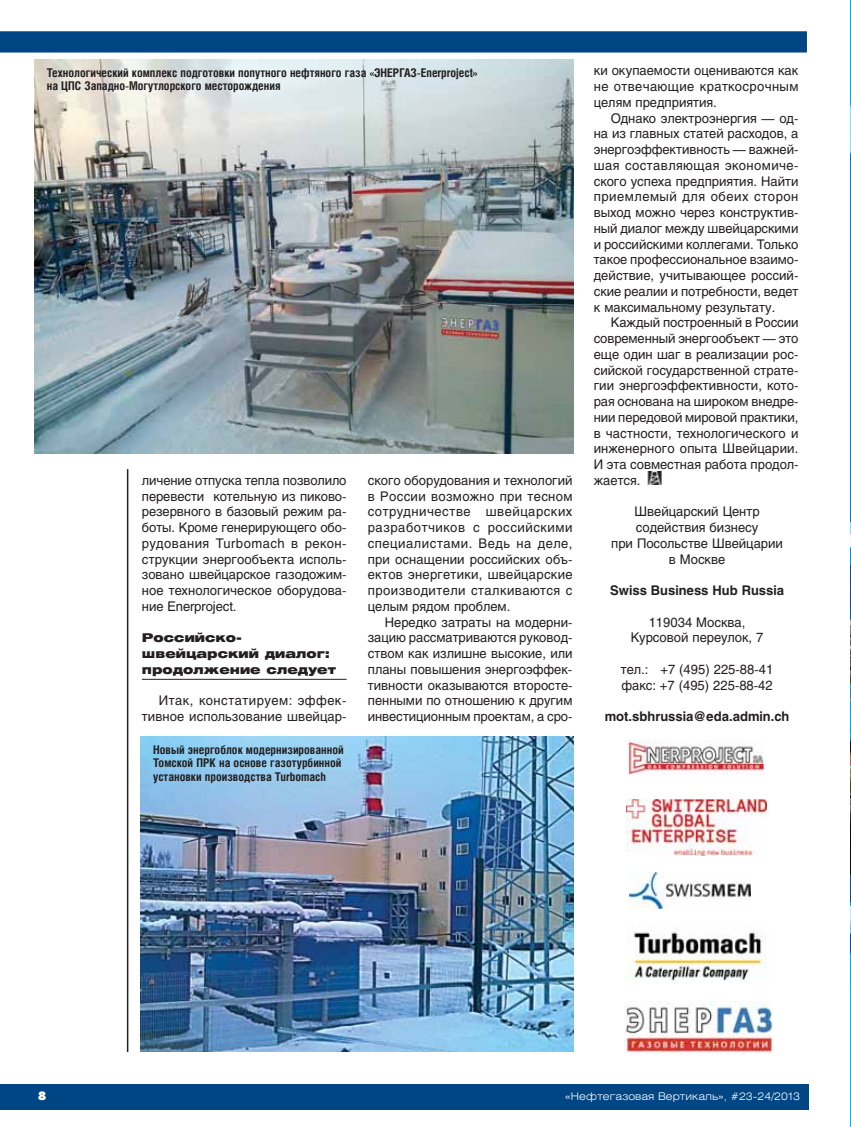
<style>
.page{position:relative;width:851px;height:1127px;background:#fff}
.page>*{position:absolute;margin:0;border:0;box-sizing:border-box;transform-origin:0 0}
.t1{font:13.2px/15.8px "Helios";color:#231f20;text-align:justify}
.t2{font:700 13.2px "Helios";color:#231f20}
.t3{font:700 12px/13.5px "Helios Cond";color:#231f20}
.t4{font:900 12px/15.8px "Helios Ext";letter-spacing:.005em;color:#231f20}
.t5{font:12px "Futura Futuris XC";color:#fff}
.t6{font:300 10.5px "Helios Ext";color:#fff}
</style>
<div class="page">
<div style="left:0;top:1084px;width:808px;height:26px;background:#004584"></div>
<hr style="left:142px;top:679px;width:204px;height:1px;background:#231f20">
<img style="left:647px;top:472px;width:15px;height:12px">
<svg style="left:0;top:31px;width:807px;height:22px;background:#084b88"></svg>
<hr style="left:127px;top:469px;width:1px;height:583px;background:#231f20">
<img style="left:34px;top:60px;width:539px;height:393px">
<img style="left:140px;top:737px;width:433px;height:315px">
<img style="left:627px;top:740px;width:136px;height:35px">
<img style="left:629px;top:873px;width:121px;height:35px">
<img style="left:627px;top:932px;width:139px;height:50px">
<img style="left:624px;top:1002px;width:148px;height:51px">
<img style="left:626px;top:800px;width:140px;height:55px">
<img style="left:850px;top:0;width:1px;height:1127px">
<p class="t3" style="left:47px;top:67px;width:432px">Технологический комплекс подготовки попутного нефтяного газа «ЭНЕРГАЗ-Enerproject» на ЦПС Западно-Могутлорского месторождения</p>
<p class="t1" style="left:142px;top:474px;width:206px">личение отпуска тепла позволило перевести котельную из пиково&shy;резервного в базовый режим ра&shy;боты. Кроме генерирующего обо&shy;рудования Turbomach в рекон&shy;струкции энергообъекта исполь&shy;зовано швейцарское газодожим&shy;ное технологическое оборудова&shy;ние Enerproject.</p>
<p class="t4" style="left:142px;top:631px;width:195px">Российско&shy;швейцарский диалог: продолжение следует</p>
<p class="t1" style="left:142px;top:694px;width:206px;text-align:right">Итак, констатируем: эффек&shy;тивное использование швейцар-</p>
<p class="t3" style="left:153px;top:744px;width:192px">Новый энергоблок модернизированной<br>Томской ПРК на основе газотурбинной установки производства Turbomach</p>
<p class="t1" style="left:368px;top:474px;width:206px">ского оборудования и технологий в России возможно при тесном сотрудничестве швейцарских разработчиков с российскими специалистами. Ведь на деле, при оснащении российских объ&shy;ектов энергетики, швейцарские производители сталкиваются с целым рядом проблем.</p>
<p class="t1" style="left:368px;top:615px;width:206px;text-indent:17px">Нередко затраты на модерни&shy;зацию рассматриваются руковод&shy;ством как излишне высокие, или планы повышения энергоэффек&shy;тивности оказываются второсте&shy;пенными по отношению к другим инвестиционным проектам, а сро-</p>
<p class="t1" style="left:593px;top:64px;width:206px">ки окупаемости оцениваются как не отвечающие краткосрочным целям предприятия.</p>
<p class="t1" style="left:593px;top:111px;width:206px;text-indent:17px">Однако электроэнергия — од&shy;на из главных статей расходов, а энергоэффективность — важней&shy;шая составляющая экономиче&shy;ского успеха предприятия. Найти приемлемый для обеих сторон выход можно через конструктив&shy;ный диалог между швейцарскими и российскими коллегами. Только такое профессиональное взаимо&shy;действие, учитывающее россий&shy;ские реалии и потребности, ведет к максимальному результату.</p>
<p class="t1" style="left:593px;top:316px;width:206px;text-indent:17px">Каждый построенный в России современный энергообъект — это еще один шаг в реализации рос&shy;сийской государственной страте&shy;гии энергоэффективности, кото&shy;рая основана на широком внедре&shy;нии передовой мировой практики, в частности, технологического и инженерного опыта Швейцарии.<br>И эта совместная работа продол&shy;жается.</p>
<p class="t1" style="left:611px;top:505px;width:173px;text-align:center">Швейцарский Центр содействия бизнесу<br>при Посольстве Швейцарии в Москве</p>
<p class="t2" style="left:610px;top:585px;width:175px">Swiss Business Hub Russia</p>
<p class="t1" style="left:630px;top:615px;width:134px;text-align:center">119034 Москва,<br>Курсовой переулок, 7</p>
<p class="t1" style="left:620px;top:663px;width:154px">тел.: +7 (495) 225-88-41 факс: +7 (495) 225-88-42</p>
<p class="t2" style="left:604px;top:711px;width:186px">mot.sbhrussia@eda.admin.ch</p>
<p class="t5" style="left:38px;top:1091px;width:10px">8</p>
<p class="t6" style="left:565px;top:1092px;width:236px">«Нефтегазовая Вертикаль», #23-24/2013</p>
</div>
